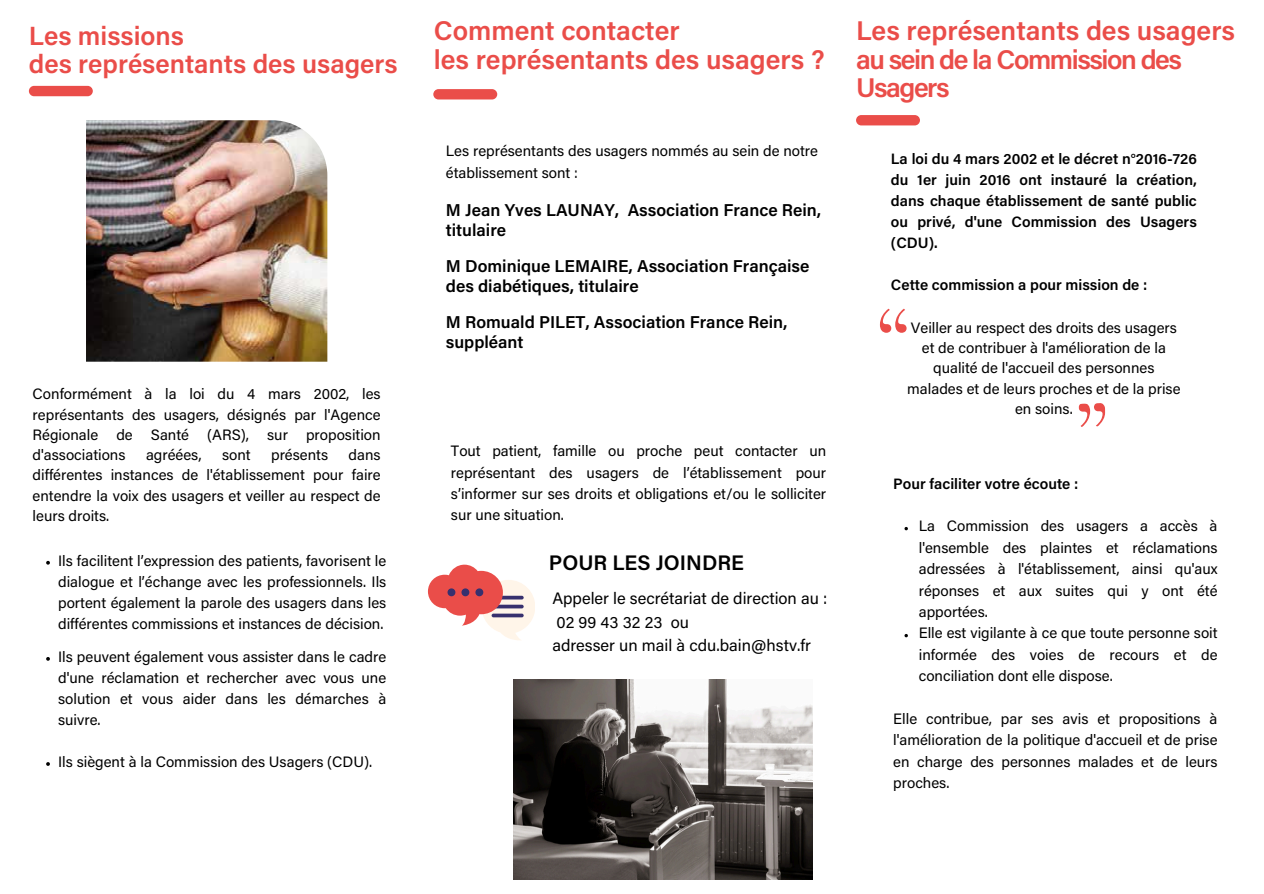
<style>
.page{position:relative;width:1264px;height:894px;background:#fff}
.page>*{position:absolute;margin:0;border:0;box-sizing:border-box;transform-origin:0 0}
.t1{font:600 27px/28.2px "Acumin Pro";letter-spacing:-.055em;color:#ea4d49}
.t2{font:600 27px/28.2px "Acumin Pro";color:#ea4d49}
.t3{font:600 26.25px/27px "Acumin Pro";color:#ea4d49}
.t4{font:600 21px "Acumin Pro";color:#000}
.t5{font:600 17.1px/20.4px "Acumin Pro";color:#000}
.t6{font:16.5px/23.7px "Acumin Pro";color:#000}
.t7{font:15px/21.5px "Acumin Pro";color:#000;text-align:justify}
.t8{font:600 15px/21px "Acumin Pro";color:#000;text-align:justify}
</style>
<div class="page">
<svg style="left:428px;top:564px;width:107px;height:76px"></svg>
<div style="left:447px;top:588px;width:8px;height:8px;background:#37306e;border-radius:50%"></div>
<div style="left:461px;top:588px;width:8px;height:8px;background:#37306e;border-radius:50%"></div>
<div style="left:475px;top:588px;width:8px;height:8px;background:#37306e;border-radius:50%"></div>
<div style="left:29px;top:86px;width:64px;height:10px;background:#ea4d49;border-radius:5px"></div>
<div style="left:433px;top:89px;width:64px;height:10px;background:#ea4d49;border-radius:5px"></div>
<div style="left:856px;top:115px;width:64px;height:10px;background:#ea4d49;border-radius:5px"></div>
<svg style="left:880px;top:308px;width:26px;height:24px"></svg>
<svg style="left:1078px;top:403px;width:27px;height:24px"></svg>
<img style="left:86px;top:120px;width:241px;height:241px">
<img style="left:513px;top:679px;width:299px;height:200px">
<svg style="left:46px;top:560px;width:4px;height:4px"></svg>
<svg style="left:46px;top:657px;width:4px;height:3px"></svg>
<svg style="left:46px;top:762px;width:4px;height:3px"></svg>
<p class="t3" style="left:29px;top:26px;width:370px">Les missions<br>des représentants des usagers</p>
<h5 class="t7" style="left:33px;top:385px;width:349px;line-height:20.2px">Conformément à la loi du 4 mars 2002, les représentants des usagers, désignés par l'Agence Régionale de Santé (ARS), sur proposition d'associations</h5>
<h5 class="t7" style="left:146px;top:445px;width:57px">agréées,</h5>
<h5 class="t7" style="left:222px;top:445px;width:30px">sont</h5>
<h5 class="t7" style="left:271px;top:445px;width:58px">présents</h5>
<h5 class="t7" style="left:33px;top:446px;width:349px;line-height:20.2px;text-indent:316px">dans différentes instances de l'établissement pour faire entendre la voix des usagers et veiller au respect de leurs droits.</h5>
<h1 class="t7" style="left:58px;top:552px;width:329px;line-height:21px">Ils facilitent l’expression des patients, favorisent le dialogue et l’échange avec les professionnels. Ils portent également la parole des usagers dans les différentes commissions et instances de décision.</h1>
<p class="t7" style="left:58px;top:648px;width:329px;line-height:21px">Ils peuvent également vous assister dans le cadre d'une réclamation et rechercher avec vous une solution et vous aider dans les démarches à suivre.</p>
<h1 class="t7" style="left:58px;top:752px;width:315px">Ils siègent à la Commission des Usagers (CDU).</h1>
<p class="t2" style="left:434px;top:20px;width:392px">Comment contacter<br>les représentants des usagers ?</p>
<p class="t7" style="left:446px;top:141px;width:374px;line-height:22px">Les représentants des usagers nommés au sein de notre établissement sont :</p>
<h3 class="t5" style="left:446px;top:201px;width:377px">M Jean Yves LAUNAY, Association France Rein, titulaire</h3>
<h3 class="t5" style="left:446px;top:258px;width:365px">M Dominique LEMAIRE, Association Française des diabétiques, titulaire</h3>
<h3 class="t5" style="left:446px;top:313px;width:343px">M Romuald PILET, Association France Rein, suppléant</h3>
<p class="t7" style="left:451px;top:442px;width:377px">Tout patient, famille ou proche peut contacter un représentant des usagers de l’établissement pour s’informer sur ses droits et obligations et/ou le solliciter sur une situation.</p>
<p class="t4" style="left:549px;top:554px;width:196px">POUR LES JOINDRE</p>
<p class="t6" style="left:552px;top:588px;width:276px">Appeler le secrétariat de direction au :<br>02 99 43 32 23 ou<br>adresser un mail à cdu.bain@hstv.fr</p>
<p class="t1" style="left:856px;top:20px;width:380px">Les représentants des usagers au sein de la Commission des<br>Usagers</p>
<h1 class="t8" style="left:891px;top:150px;width:307px">La loi du 4 mars 2002 et le décret n°2016-726 du 1er juin 2016 ont instauré la création, dans chaque établissement de santé public ou privé, d'une Commission des Usagers (CDU).</h1>
<p class="t8" style="left:891px;top:276px;width:258px">Cette commission a pour mission de :</p>
<p class="t7" style="left:907px;top:319px;width:275px;line-height:20.2px;text-align:center">Veiller au respect des droits des usagers et de contribuer à l'amélioration de la qualité de l'accueil des personnes malades et de leurs proches et de la prise en soins.</p>
<h2 class="t8" style="left:893px;top:474px;width:187px">Pour faciliter votre écoute :</h2>
<h4 class="t7" style="left:918px;top:517px;width:300px">La Commission des usagers a accès à l'ensemble des plaintes et réclamations adressées à l'établissement, ainsi qu'aux réponses et aux suites qui y ont été apportées.</h4>
<p class="t7" style="left:918px;top:624px;width:300px">Elle est vigilante à ce que toute personne soit informée des voies de recours et de conciliation dont elle dispose.</p>
<h5 class="t7" style="left:893px;top:709px;width:326px">Elle contribue, par ses avis et propositions à l'amélioration de la politique d'accueil et de prise en charge des personnes malades et de leurs proches.</h5>
</div>
